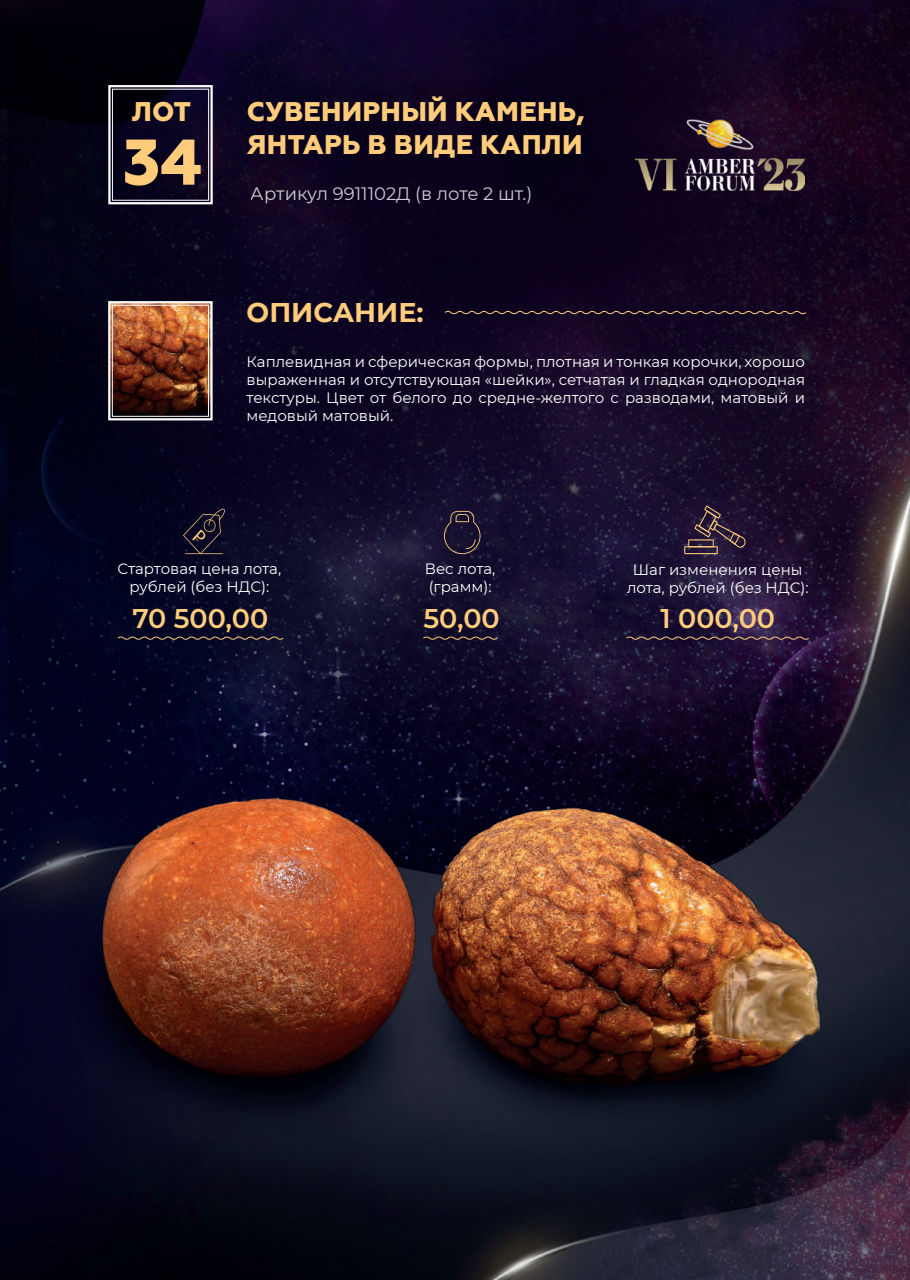
<style>
.page{position:relative;width:910px;height:1280px;background:#fff}
.page>*{position:absolute;margin:0;border:0;box-sizing:border-box;transform-origin:0 0}
.t1{font:800 64.5px "Geometria";color:#fecc7b}
.t2{font:800 27px/32.4px "Geometria";letter-spacing:.01em;color:#fecc7b}
.t3{font:600 27px "Montserrat";color:#fecc7b}
.t4{font:700 27px "Montserrat";color:#fecc7b}
.t5{font:18px "Montserrat";color:#fff}
.t6{font:15px/18px "Montserrat";color:#fff;text-align:center}
</style>
<div class="page">
<img style="left:0;top:0;width:910px;height:1280px">
<svg style="left:684px;top:506px;width:62px;height:48px"></svg>
<svg style="left:183px;top:509px;width:42px;height:45px"></svg>
<svg style="left:444px;top:511px;width:36px;height:43px"></svg>
<svg style="left:117px;top:635px;width:167px;height:6px"></svg>
<svg style="left:422px;top:635px;width:76px;height:6px"></svg>
<svg style="left:625px;top:635px;width:185px;height:6px"></svg>
<img style="left:636px;top:113px;width:169px;height:84px">
<svg style="left:444px;top:310px;width:363px;height:5px"></svg>
<svg style="left:107px;top:84px;width:107px;height:121px"></svg>
<div style="left:112px;top:89px;width:97px;height:112px;border:1px solid #fff"></div>
<img style="left:107px;top:300px;width:107px;height:122px">
<div style="left:112px;top:305px;width:97px;height:112px;border:1px solid #fff"></div>
<h2 class="t2" style="left:132px;top:96px;width:61px">ЛОТ</h2>
<h1 class="t1" style="left:123px;top:124px;width:81px">34</h1>
<h2 class="t2" style="left:247px;top:96px;width:340px">СУВЕНИРНЫЙ КАМЕНЬ,<br>ЯНТАРЬ В ВИДЕ КАПЛИ</h2>
<p class="t5" style="left:251px;top:181px;width:283px">Артикул 9911102Д (в лоте 2 шт.)</p>
<h2 class="t4" style="left:247px;top:293px;width:178px">ОПИСАНИЕ:</h2>
<p class="t6" style="left:247px;top:352px;width:560px;text-align:justify">Каплевидная и сферическая формы, плотная и тонкая корочки, хорошо выраженная и отсутствующая «шейки», сетчатая и гладкая однородная текстуры. Цвет от белого до средне-желтого с разводами, матовый и медовый матовый.</p>
<p class="t6" style="left:118px;top:559px;width:165px">Стартовая цена лота, рублей (без НДС):</p>
<p class="t6" style="left:627px;top:560px;width:183px">Шаг изменения цены лота, рублей (без НДС):</p>
<p class="t6" style="left:425px;top:559px;width:72px;text-align:left">Вес лота, (грамм):</p>
<h2 class="t3" style="left:132px;top:599px;width:137px">70 500,00</h2>
<h2 class="t3" style="left:423px;top:599px;width:78px">50,00</h2>
<h2 class="t3" style="left:660px;top:599px;width:116px">1 000,00</h2>
</div>
